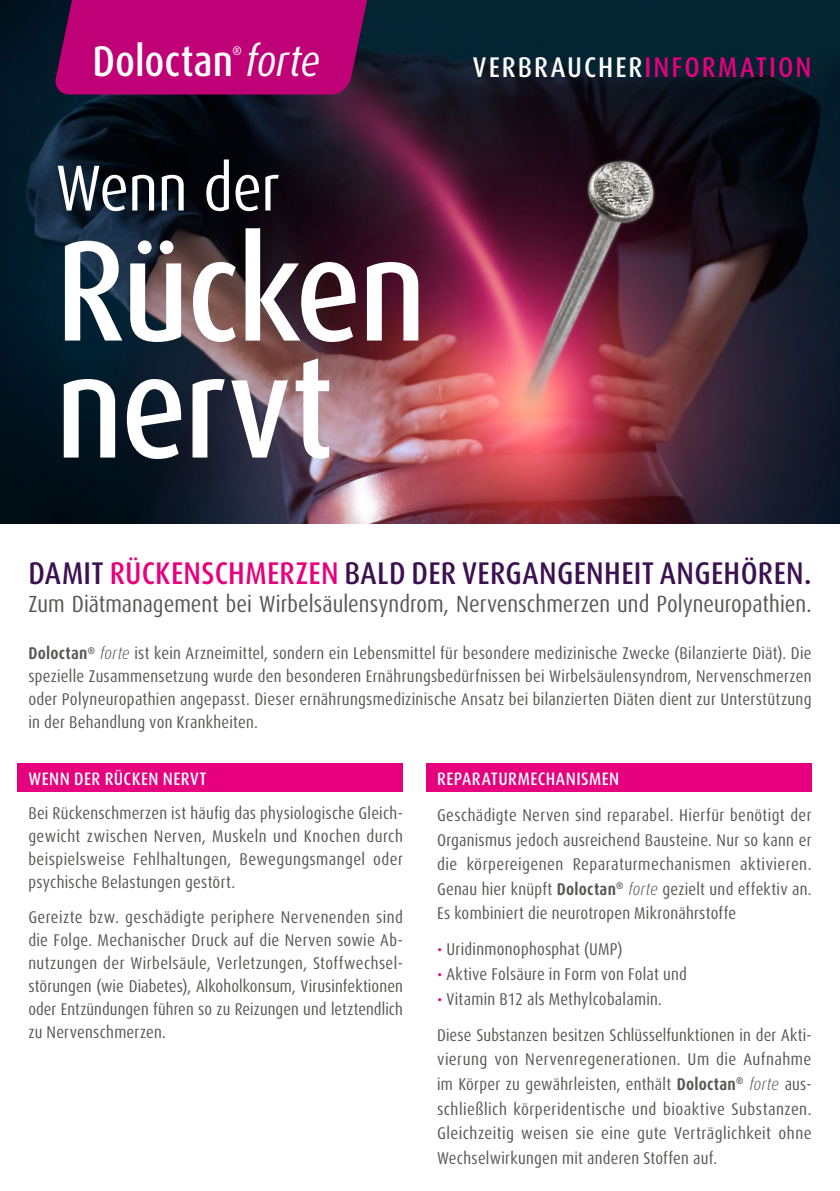
<style>
.page{position:relative;width:840px;height:1191px;background:#fff}
.page>*{position:absolute;margin:0;border:0;box-sizing:border-box;transform-origin:0 0}
.t1{font:500 condensed 143px/117px "Dax Pro";letter-spacing:-.02em;color:#fff}
.t2{font:condensed 65px "Dax Pro";letter-spacing:-.01em;color:#fff}
.t3{font:500 condensed 43px "Dax Pro";color:#fff}
.t4{font:500 condensed 31.4px "Dax Pro";letter-spacing:.01em;color:#3b1151}
.t5{font:500 condensed 28.6px "Dax Pro";letter-spacing:.07em;color:#fff}
.t6{font:condensed 23.4px "Dax Pro";color:#575756}
.t7{font:500 condensed 18px "Dax Pro";letter-spacing:.025em;color:#fff}
.t8{font:condensed 17px/23px "Dax Pro";letter-spacing:.015em;color:#575756;text-align:justify}
.t9{font:500 condensed 12.6px "Dax Pro";color:#fff}
.s1{font-weight:400;font-style:italic}
.s2{color:#e6007d}
.s3{font-weight:700}
.s4{font-weight:300;font-style:italic}
</style>
<div class="page">
<img style="left:0;top:0;width:839px;height:523px">
<div style="left:17px;top:763px;width:386px;height:28px;background:#e6007d"></div>
<div style="left:425px;top:763px;width:386px;height:28px;background:#e6007d"></div>
<svg style="left:52px;top:0;width:324px;height:95px;background:#ae026e"></svg>
<h3 class="t3" style="left:92px;top:33px;width:229px">Doloctan <span class="s1">forte</span></h3>
<p class="t9" style="left:232px;top:42px;width:11px">®</p>
<h2 class="t2" style="left:56px;top:146px;width:226px">Wenn der</h2>
<h1 class="t1" style="left:56px;top:233px;width:372px">Rücken nervt</h1>
<h3 class="t5" style="left:472px;top:48px;width:340px">VERBRAUCHER<span class="s2">INFORMATION</span></h3>
<h3 class="t4" style="left:29px;top:552px;width:784px">DAMIT <span class="s2">RÜCKENSCHMERZEN</span> BALD DER VERGANGENHEIT ANGEHÖREN.</h3>
<h3 class="t6" style="left:28px;top:588px;width:784px">Zum Diätmanagement bei Wirbelsäulensyndrom, Nervenschmerzen und Polyneuropathien.</h3>
<p class="t8" style="left:28px;top:642px;width:784px"><span class="s3">Doloctan</span><sup>®</sup> <span class="s4">forte</span> ist kein Arzneimittel, sondern ein Lebensmittel für besondere medizinische Zwecke (Bilanzierte Diät). Die spezielle Zusammensetzung wurde den besonderen Ernährungsbedürfnissen bei Wirbelsäulensyndrom, Nervenschmerzen oder Polyneuropathien angepasst. Dieser ernährungsmedizinische Ansatz bei bilanzierten Diäten dient zur Unterstützung in der Behandlung von Krankheiten.</p>
<p class="t7" style="left:28px;top:767px;width:179px">WENN DER RÜCKEN NERVT</p>
<p class="t8" style="left:28px;top:802px;width:376px">Bei Rückenschmerzen ist häufig das physiologische Gleich&shy;gewicht zwischen Nerven, Muskeln und Knochen durch beispielsweise Fehlhaltungen, Bewegungsmangel oder psychische Belastungen gestört.</p>
<p class="t8" style="left:28px;top:905px;width:376px">Gereizte bzw. geschädigte periphere Nervenenden sind die Folge. Mechanischer Druck auf die Nerven sowie Ab&shy;nutzungen der Wirbelsäule, Verletzungen, Stoffwechsel&shy;störungen (wie Diabetes), Alkoholkonsum, Virusinfektionen oder Entzündungen führen so zu Reizungen und letztendlich zu Nervenschmerzen.</p>
<p class="t7" style="left:437px;top:767px;width:183px">REPARATURMECHANISMEN</p>
<p class="t8" style="left:437px;top:803px;width:376px;line-height:24.6px">Geschädigte Nerven sind reparabel. Hierfür benötigt der Organismus jedoch ausreichend Bausteine. Nur so kann er die körpereigenen Reparaturmechanismen aktivieren.<br>Genau hier knüpft <span class="s3">Doloctan</span><sup>®</sup> <span class="s4">forte</span> gezielt und effektiv an.<br>Es kombiniert die neurotropen Mikronährstoffe</p>
<p class="t8" style="left:437px;top:938px;width:187px"><span class="s2">•</span> Uridinmonophosphat (UMP)</p>
<p class="t8" style="left:437px;top:962px;width:251px"><span class="s2">•</span> Aktive Folsäure in Form von Folat und</p>
<p class="t8" style="left:437px;top:981px;width:376px;line-height:36px"><span class="s2">•</span> Vitamin B12 als Methylcobalamin.<br>Diese Substanzen besitzen Schlüsselfunktionen in der Akti-</p>
<p class="t8" style="left:437px;top:1047px;width:376px;line-height:24.6px">vierung von Nervenregenerationen. Um die Aufnahme im Körper zu gewährleisten, enthält <span class="s3">Doloctan</span><sup>®</sup> <span class="s4">forte</span> aus&shy;schließlich körperidentische und bioaktive Substanzen.<br>Gleichzeitig weisen sie eine gute Verträglichkeit ohne Wechselwirkungen mit anderen Stoffen auf.</p>
</div>
